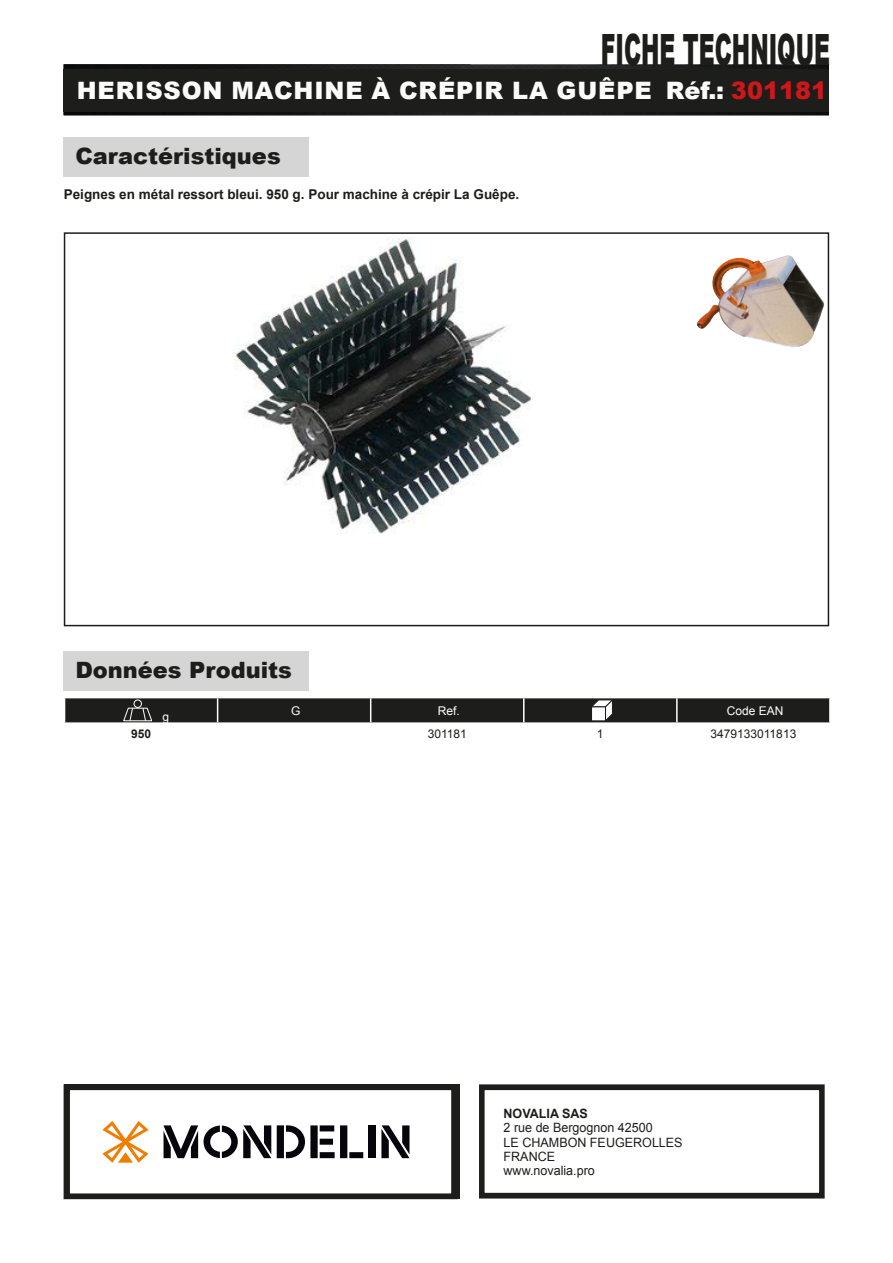
<style>
.page{position:relative;width:893px;height:1263px;background:#fff}
.page>*{position:absolute;margin:0;border:0;box-sizing:border-box;transform-origin:0 0}
.t1{font:900 43.2px "Arial";color:#1d1d1b;scale:.51 1}
.t2{font:900 24px "Arial";letter-spacing:.035em;color:#fcfcfc}
.t3{font:900 22.5px "Arial";color:#1d1d1b}
.t4{font:700 13.5px "Arial";color:#1d1d1b}
.t5{font:12.9px/14.2px "Arial";color:#1d1d1b}
.t6{font:700 12.9px "Arial";color:#1d1d1b}
.t7{font:12px "Arial";color:#1d1d1b}
.t8{font:12px "Arial";color:#fff}
.t9{font:700 12px "Arial";color:#1d1d1b}
.s1{color:#cd171a}
</style>
<div class="page">
<img style="left:64px;top:64px;width:765px;height:51px">
<div style="left:64px;top:69px;width:765px;height:43px;background:#1d1d1b"></div>
<div style="left:479px;top:1084px;width:346px;height:114px;border:6px solid #1d1d1b"></div>
<div style="left:64px;top:137px;width:245px;height:40px;background:#d5d5d5"></div>
<div style="left:64px;top:232px;width:765px;height:394px;border:2px solid #1d1d1b"></div>
<div style="left:64px;top:651px;width:245px;height:40px;background:#d5d5d5"></div>
<svg style="left:64px;top:698px;width:766px;height:25px;background:#2d2d2b"></svg>
<img style="left:235px;top:237px;width:297px;height:297px">
<img style="left:697px;top:255px;width:128px;height:92px">
<div style="left:64px;top:1084px;width:393px;height:115px;border:6px solid #1d1d1b"></div>
<svg style="left:277px;top:1125px;width:86px;height:33px"></svg>
<div style="left:369px;top:1125px;width:7px;height:33px;background:#06050b"></div>
<svg style="left:381px;top:1125px;width:28px;height:33px"></svg>
<svg style="left:102px;top:1121px;width:47px;height:42px"></svg>
<svg style="left:164px;top:1125px;width:107px;height:33px"></svg>
<h1 class="t1" style="left:601px;top:18px;width:451px">FICHE TECHNIQUE</h1>
<h2 class="t2" style="left:77px;top:73px;width:752px">HERISSON MACHINE À CRÉPIR LA GUÊPE Réf.: <span class="s1">301181</span></h2>
<h3 class="t3" style="left:75px;top:140px;width:207px">Caractéristiques</h3>
<p class="t4" style="left:64px;top:184px;width:457px">Peignes en métal ressort bleui. 950 g. Pour machine à crépir La Guêpe.</p>
<h3 class="t3" style="left:75px;top:654px;width:218px">Données Produits</h3>
<p class="t8" style="left:162px;top:708px;width:8px">g</p>
<p class="t8" style="left:291px;top:702px;width:11px">G</p>
<p class="t8" style="left:438px;top:702px;width:24px">Ref.</p>
<p class="t8" style="left:727px;top:702px;width:58px">Code EAN</p>
<p class="t9" style="left:131px;top:725px;width:22px">950</p>
<p class="t7" style="left:428px;top:725px;width:41px">301181</p>
<p class="t7" style="left:597px;top:725px;width:8px">1</p>
<p class="t7" style="left:710px;top:725px;width:87px">3479133011813</p>
<p class="t6" style="left:504px;top:1105px;width:86px">NOVALIA SAS</p>
<p class="t5" style="left:504px;top:1121px;width:181px">2 rue de Bergognon 42500<br>LE CHAMBON FEUGEROLLES<br>FRANCE<br>www.novalia.pro</p>
</div>
